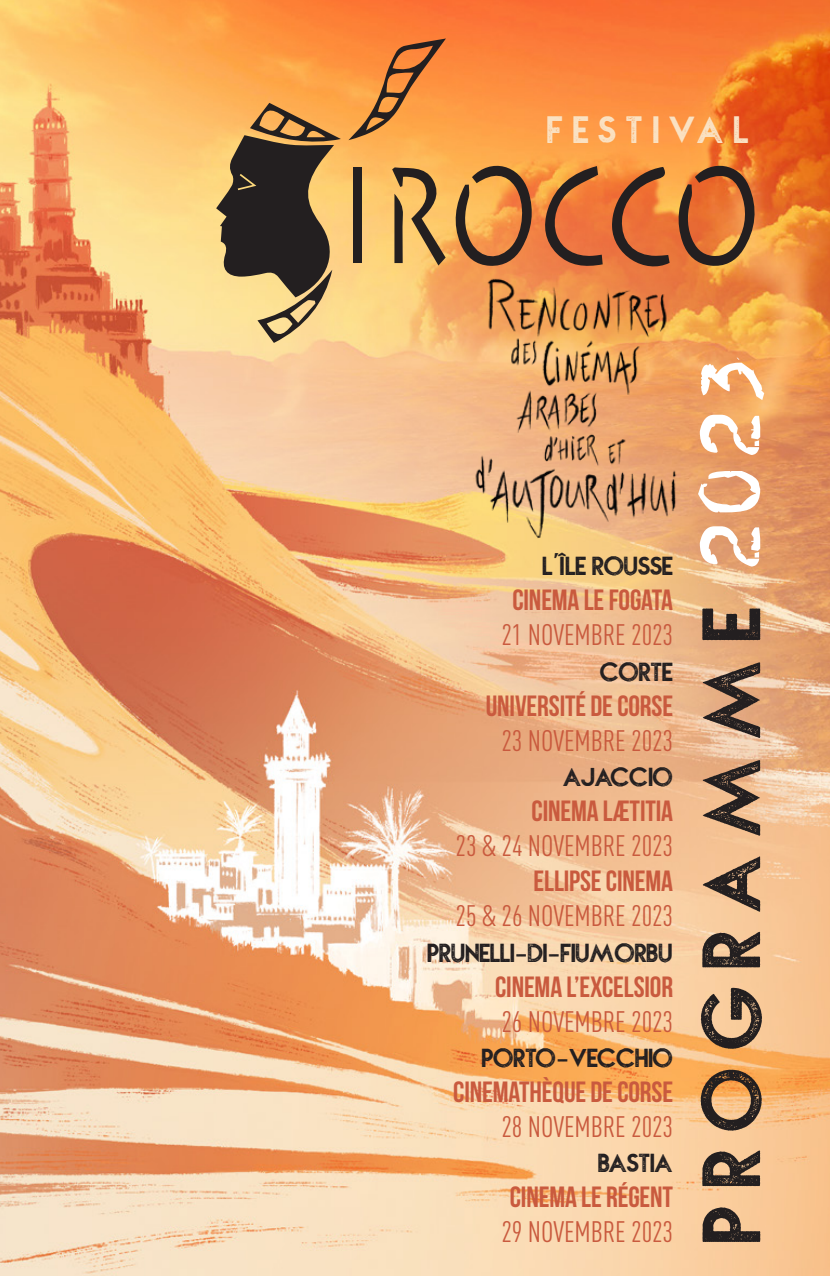
<style>
.page{position:relative;width:830px;height:1276px;background:#fff}
.page>*{position:absolute;margin:0;border:0;box-sizing:border-box;transform-origin:0 0}
.t1{font:700 92.25px "NOVASTAMP";letter-spacing:.19em;color:#231f20}
.t2{font:700 42.75px "NOVASTAMP";letter-spacing:.23em;color:#fae2c3}
.t3{font:29.25px "Bebas Neue";letter-spacing:-.005em;color:#c95a3e}
.t4{font:29.25px "DIN Cond";letter-spacing:-.005em;color:#c95a3e}
.t5{font:700 29.25px "NOVASTAMP";letter-spacing:-.005em;color:#231f20}
.s1{font-family:"Oldtypewriter";font-weight:400;font-size:69.75px;color:#fff}
</style>
<div class="page">
<img style="left:0;top:0;width:829px;height:1276px">
<svg style="left:452px;top:157px;width:82px;height:109px"></svg>
<svg style="left:675px;top:159px;width:82px;height:108px"></svg>
<svg style="left:610px;top:167px;width:59px;height:101px"></svg>
<svg style="left:542px;top:166px;width:60px;height:102px"></svg>
<svg style="left:348px;top:38px;width:98px;height:102px"></svg>
<div style="left:353px;top:168px;width:8px;height:95px;background:#231f20"></div>
<svg style="left:392px;top:165px;width:53px;height:100px"></svg>
<svg style="left:216px;top:103px;width:125px;height:240px"></svg>
<img style="left:469px;top:268px;width:216px;height:281px">
<p class="t2" style="left:547px;top:106px;width:203px">FESTIVAL</p>
<p class="t5" style="left:542px;top:550px;width:132px">L’ÎLE ROUSSE</p>
<p class="t3" style="left:512px;top:584px;width:162px">CINEMA LE FOGATA</p>
<p class="t4" style="left:501px;top:618px;width:173px">21 NOVEMBRE 2023</p>
<p class="t5" style="left:600px;top:655px;width:74px">CORTE</p>
<p class="t3" style="left:485px;top:689px;width:189px">UNIVERSITÉ DE CORSE</p>
<p class="t4" style="left:501px;top:723px;width:173px">23 NOVEMBRE 2023</p>
<p class="t5" style="left:563px;top:760px;width:111px">AJACCIO</p>
<p class="t3" style="left:531px;top:795px;width:143px">CINEMA LÆTITIA</p>
<p class="t4" style="left:455px;top:829px;width:219px">23 &amp; 24 NOVEMBRE 2023</p>
<p class="t3" style="left:533px;top:865px;width:141px">ELLIPSE CINEMA</p>
<p class="t4" style="left:455px;top:899px;width:219px">25 &amp; 26 NOVEMBRE 2023</p>
<p class="t5" style="left:427px;top:936px;width:247px">PRUNELLI-DI-FIUMORBU</p>
<p class="t3" style="left:495px;top:970px;width:179px">CINEMA L’EXCELSIOR</p>
<p class="t4" style="left:501px;top:1004px;width:173px">26 NOVEMBRE 2023</p>
<p class="t5" style="left:482px;top:1041px;width:192px">PORTO-VECCHIO</p>
<p class="t3" style="left:453px;top:1075px;width:221px">CINEMATHÈQUE DE CORSE</p>
<p class="t4" style="left:501px;top:1109px;width:173px">28 NOVEMBRE 2023</p>
<p class="t5" style="left:598px;top:1146px;width:76px">BASTIA</p>
<p class="t3" style="left:509px;top:1181px;width:165px">CINEMA LE RÉGENT</p>
<p class="t4" style="left:501px;top:1215px;width:173px">29 NOVEMBRE 2023</p>
<p class="t1" style="left:679px;top:1242px;width:885px;rotate:-90deg">PROGRAMME <span class="s1">2023</span></p>
</div>
